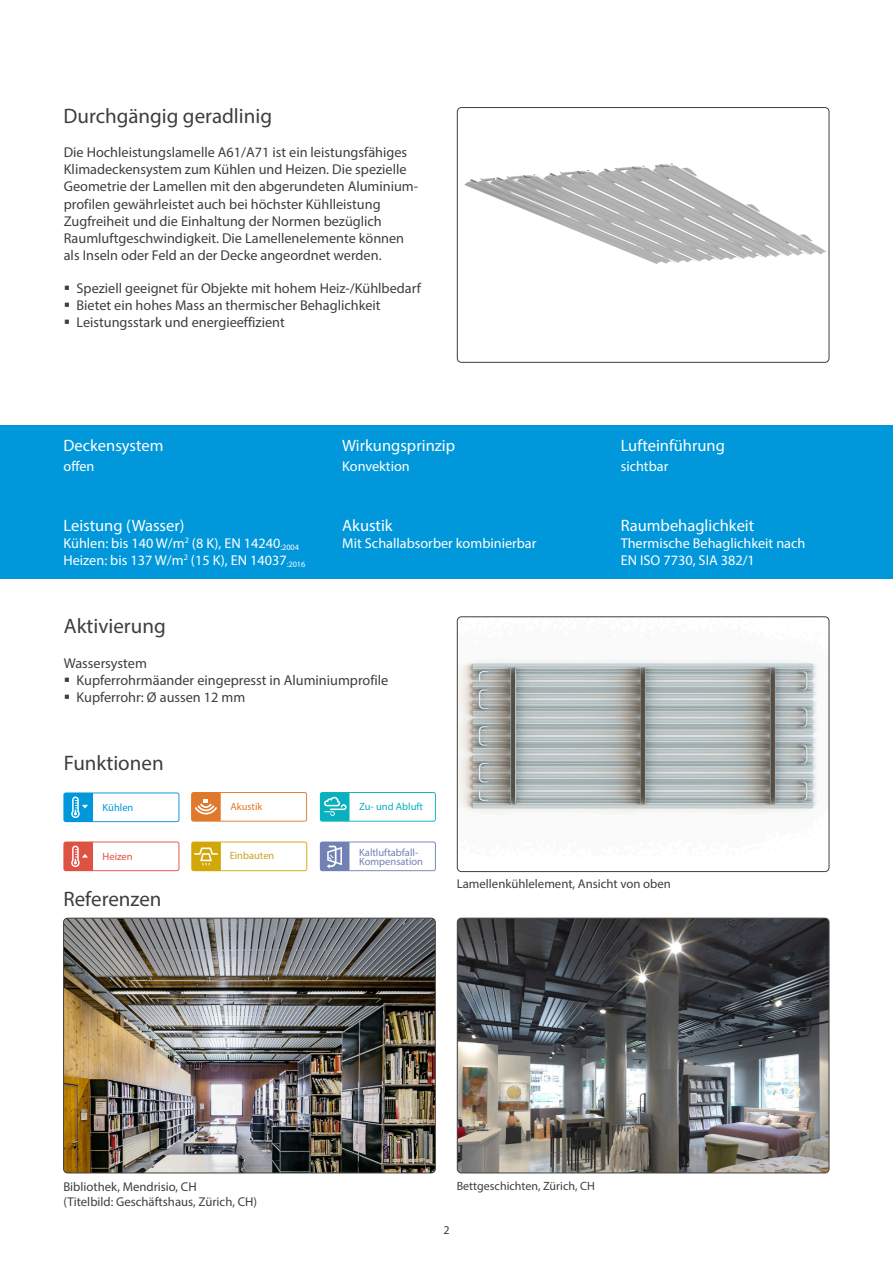
<style>
.page{position:relative;width:893px;height:1263px;background:#fff}
.page>*{position:absolute;margin:0;border:0;box-sizing:border-box;transform-origin:0 0}
.t1{font:21px "Myriad Pro";color:#3e3e3f}
.t2{font:16.5px "Myriad Pro";color:#fff}
.t3{font:14.25px/17.1px "Myriad Pro";color:#3e3e3f}
.t4{font:14.25px/17.1px "Myriad Pro";color:#fff}
.t5{font:12.75px/15.3px "Myriad Pro";color:#3e3e3f}
.t6{font:12px "Myriad Pro";color:#3e3e3f}
.t7{font:10.5px/9px "Myriad Pro";color:#7181b4}
.t8{font:10.5px "Myriad Pro";color:#09b0bd}
.t9{font:10.5px "Myriad Pro";color:#cba122}
.t10{font:10.5px "Myriad Pro";color:#df792c}
.t11{font:10.5px "Myriad Pro";color:#dd5242}
.t12{font:10.5px "Myriad Pro";color:#0097db}
</style>
<div class="page">
<div style="left:0;top:425px;width:893px;height:153px;background:#0097db"></div>
<img style="left:64px;top:918px;width:371px;height:255px">
<div style="left:63px;top:918px;width:372px;height:255px;border:1px solid #3e3e3f;border-radius:4px"></div>
<img style="left:457px;top:918px;width:372px;height:255px">
<div style="left:457px;top:918px;width:372px;height:255px;border:1px solid #3e3e3f;border-radius:4px"></div>
<img style="left:457px;top:108px;width:372px;height:156px">
<div style="left:457px;top:107px;width:372px;height:255px;border:1px solid #3e3e3f;border-radius:4px"></div>
<img style="left:457px;top:617px;width:372px;height:196px">
<div style="left:457px;top:617px;width:372px;height:255px;border:1px solid #3e3e3f;border-radius:4px"></div>
<svg style="left:63px;top:841px;width:116px;height:30px"></svg>
<svg style="left:191px;top:792px;width:116px;height:30px"></svg>
<svg style="left:320px;top:792px;width:116px;height:30px"></svg>
<svg style="left:320px;top:841px;width:116px;height:30px"></svg>
<svg style="left:63px;top:792px;width:116px;height:30px"></svg>
<svg style="left:191px;top:841px;width:116px;height:30px"></svg>
<div style="left:227px;top:851px;width:69px;height:13px;background:#fff"></div>
<h1 class="t1" style="left:63px;top:103px;width:210px">Durchgängig geradlinig</h1>
<p class="t3" style="left:64px;top:144px;width:356px">Die Hochleistungslamelle A61/A71 ist ein leistungsfähiges Klimadeckensystem zum Kühlen und Heizen. Die spezielle Geometrie der Lamellen mit den abgerundeten Aluminium&shy;profilen gewährleistet auch bei höchster Kühlleistung Zugfreiheit und die Einhaltung der Normen bezüglich Raumluftgeschwindigkeit. Die Lamellenelemente können als Inseln oder Feld an der Decke angeordnet werden.</p>
<p class="t3" style="left:77px;top:280px;width:346px">Speziell geeignet für Objekte mit hohem Heiz-/Kühlbedarf<br>Bietet ein hohes Mass an thermischer Behaglichkeit<br>Leistungsstark und energieeffizient</p>
<p class="t2" style="left:64px;top:435px;width:102px">Deckensystem</p>
<p class="t4" style="left:64px;top:457px;width:33px">offen</p>
<p class="t2" style="left:64px;top:515px;width:122px">Leistung (Wasser)</p>
<p class="t4" style="left:64px;top:534px;width:243px">Kühlen: bis 140 W/m<sup>2</sup> (8 K), EN 14240<sub>:2004<br></sub>Heizen: bis 137 W/m<sup>2</sup> (15 K), EN 14037<sub>:2016</sub></p>
<p class="t2" style="left:342px;top:435px;width:115px">Wirkungsprinzip</p>
<p class="t4" style="left:342px;top:457px;width:69px">Konvektion</p>
<p class="t2" style="left:342px;top:515px;width:52px">Akustik</p>
<p class="t4" style="left:342px;top:534px;width:196px">Mit Schallabsorber kombinierbar</p>
<h1 class="t1" style="left:64px;top:613px;width:103px">Aktivierung</h1>
<p class="t3" style="left:77px;top:654px;width:313px;text-indent:-13px">Wassersystem<br>Kupferrohrmäander eingepresst in Aluminiumprofile<br>Kupferrohr: Ø aussen 12 mm</p>
<h1 class="t1" style="left:64px;top:749px;width:101px">Funktionen</h1>
<p class="t12" style="left:103px;top:801px;width:32px">Kühlen</p>
<p class="t11" style="left:103px;top:850px;width:32px">Heizen</p>
<p class="t10" style="left:230px;top:800px;width:34px">Akustik</p>
<p class="t8" style="left:359px;top:800px;width:66px">Zu- und Abluft</p>
<p class="t7" style="left:359px;top:847px;width:65px">Kaltluftabfall-<br>Kompensation</p>
<p class="t9" style="left:230px;top:849px;width:46px">Einbauten</p>
<p class="t2" style="left:621px;top:435px;width:106px">Lufteinführung</p>
<p class="t4" style="left:621px;top:457px;width:49px">sichtbar</p>
<p class="t2" style="left:621px;top:515px;width:135px">Raumbehaglichkeit</p>
<p class="t4" style="left:621px;top:534px;width:186px">Thermische Behaglichkeit nach<br>EN ISO 7730, SIA 382/1</p>
<h1 class="t1" style="left:63px;top:886px;width:100px">Referenzen</h1>
<p class="t5" style="left:457px;top:875px;width:216px">Lamellenkühlelement, Ansicht von oben</p>
<p class="t5" style="left:63px;top:1178px;width:195px">Bibliothek, Mendrisio, CH<br>(Titelbild: Geschäftshaus, Zürich, CH)</p>
<p class="t6" style="left:457px;top:1178px;width:140px">Bettgeschichten, Zürich, CH</p>
<p class="t6" style="left:443px;top:1222px;width:8px">2</p>
</div>
